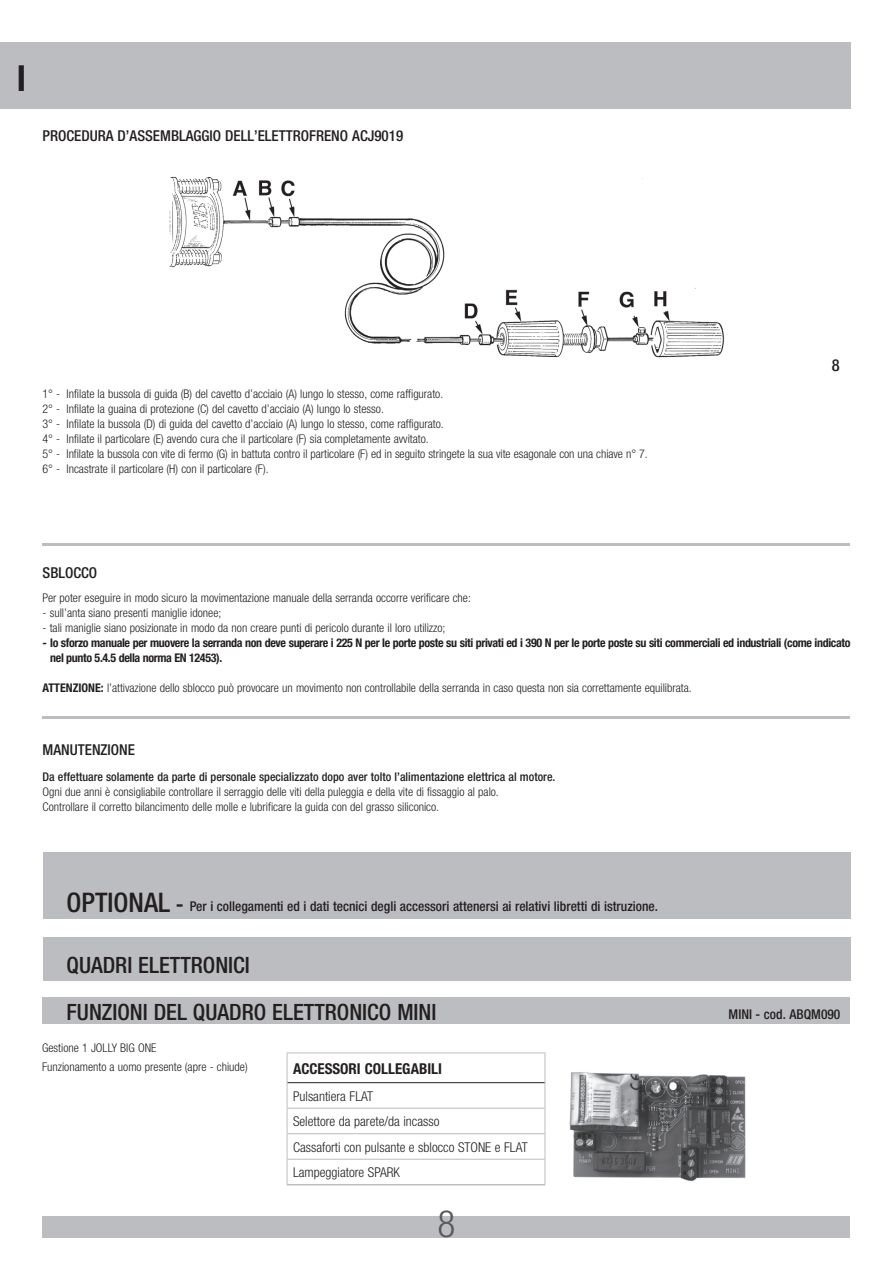
<style>
.page{position:relative;width:893px;height:1263px;background:#fff}
.page>*{position:absolute;margin:0;border:0;box-sizing:border-box;transform-origin:0 0}
.t1{font:300 condensed 37.5px "Helvetica Neue";color:#57585a}
.t2{font:700 condensed 36px "Helvetica Neue";color:#231f20}
.t3{font:500 condensed 22.5px/46.7px "Helvetica Neue";color:#231f20}
.t4{font:500 condensed 16.5px "Helvetica Neue";color:#231f20}
.t5{font:500 condensed 15px "Helvetica Neue";color:#231f20}
.t6{font:700 condensed 15px "Helvetica Neue";color:#231f20}
.t7{font:500 condensed 13.5px "Helvetica Neue";color:#231f20}
.t8{font:300 condensed 13.5px/25.5px "Helvetica Neue";color:#231f20}
.t9{font:300 condensed 12px/15px "Helvetica Neue";color:#231f20}
.t10{font:700 condensed 12px/15px "Helvetica Neue";letter-spacing:-.03em;color:#231f20}
.t11{font:500 condensed 12px "Helvetica Neue";color:#231f20}
.s1{font-weight:700}
.s2{font-size:27px}
.s3{font-size:22.5px}
</style>
<div class="page">
<div style="left:43px;top:1216px;width:807px;height:21px;background:#bcbdc0"></div>
<div style="left:0;top:43px;width:850px;height:66px;background:#bcbdc0"></div>
<div style="left:43px;top:852px;width:807px;height:67px;background:#bcbdc0"></div>
<hr style="left:43px;top:716px;width:807px;height:3px;background:#bcbdc0">
<hr style="left:43px;top:543px;width:807px;height:2px;background:#bcbdc0">
<div style="left:43px;top:937px;width:807px;height:43px;background:#bcbdc0"></div>
<div style="left:43px;top:997px;width:807px;height:26px;background:#bcbdc0"></div>
<img style="left:569px;top:1072px;width:177px;height:109px">
<hr style="left:545px;top:1053px;width:1px;height:30px;background:#bcbdc0">
<svg style="left:545px;top:1083px;width:1px;height:101px"></svg>
<hr style="left:287px;top:1052px;width:258px;height:1px;background:#bcbdc0">
<hr style="left:287px;top:1053px;width:1px;height:30px;background:#bcbdc0">
<hr style="left:287px;top:1082px;width:258px;height:1px;background:#231f20">
<hr style="left:287px;top:1108px;width:258px;height:1px;background:#bcbdc0">
<hr style="left:287px;top:1133px;width:258px;height:1px;background:#bcbdc0">
<svg style="left:287px;top:1083px;width:1px;height:101px"></svg>
<hr style="left:287px;top:1159px;width:258px;height:1px;background:#bcbdc0">
<hr style="left:287px;top:1184px;width:258px;height:1px;background:#bcbdc0">
<img style="left:169px;top:176px;width:555px;height:182px">
<h2 class="t2" style="left:17px;top:57px;width:11px">I</h2>
<p class="t5" style="left:43px;top:127px;width:362px">PROCEDURA D’ASSEMBLAGGIO DELL’ELETTROFRENO ACJ9019</p>
<p class="t9" style="left:43px;top:386px;width:607px">1° - Infilate la bussola di guida (B) del cavetto d’acciaio (A) lungo lo stesso, come raffigurato.<br>2° - Infilate la guaina di protezione (C) del cavetto d’acciaio (A) lungo lo stesso.<br>3° - Infilate la bussola (D) di guida del cavetto d’acciaio (A) lungo lo stesso, come raffigurato.<br>4° - Infilate il particolare (E) avendo cura che il particolare (F) sia completamente avvitato.<br>5° - Infilate la bussola con vite di fermo (G) in battuta contro il particolare (F) ed in seguito stringete la sua vite esagonale con una chiave n° 7.<br>6° - Incastrate il particolare (H) con il particolare (F).</p>
<p class="t5" style="left:43px;top:563px;width:56px">SBLOCCO</p>
<h3 class="t4" style="left:832px;top:355px;width:9px">8</h3>
<p class="t9" style="left:43px;top:590px;width:430px">Per poter eseguire in modo sicuro la movimentazione manuale della serranda occorre verificare che:</p>
<p class="t9" style="left:43px;top:605px;width:180px">- sull’anta siano presenti maniglie idonee;</p>
<p class="t9" style="left:43px;top:620px;width:404px">- tali maniglie siano posizionate in modo da non creare punti di pericolo durante il loro utilizzo;</p>
<p class="t10" style="left:50px;top:635px;width:802px;text-indent:-8px">- lo sforzo manuale per muovere la serranda non deve superare i 225 N per le porte poste su siti privati ed i 390 N per le porte poste su siti commerciali ed industriali (come indicato nel punto 5.4.5 della norma EN 12453).</p>
<p class="t9" style="left:43px;top:680px;width:651px"><span class="s1">ATTENZIONE:</span> l’attivazione dello sblocco può provocare un movimento non controllabile della serranda in caso questa non sia correttamente equilibrata.</p>
<p class="t5" style="left:43px;top:741px;width:94px">MANUTENZIONE</p>
<p class="t11" style="left:43px;top:769px;width:514px">Da effettuare solamente da parte di personale specializzato dopo aver tolto l’alimentazione elettrica al motore.</p>
<p class="t9" style="left:43px;top:784px;width:458px">Ogni due anni è consigliabile controllare il serraggio delle viti della puleggia e della vite di fissaggio al palo.<br>Controllare il corretto bilancimento delle molle e lubrificare la guida con del grasso siliconico.</p>
<p class="t7" style="left:67px;top:898px;width:593px"><span class="s2">OPTIONAL</span> <span class="s3">-</span> Per i collegamenti ed i dati tecnici degli accessori attenersi ai relativi libretti di istruzione.</p>
<h3 class="t3" style="left:67px;top:942px;width:372px">QUADRI ELETTRONICI<br>FUNZIONI DEL QUADRO ELETTRONICO MINI</h3>
<p class="t9" style="left:42px;top:1039px;width:207px;line-height:18.8px">Gestione 1 JOLLY BIG ONE<br>Funzionamento a uomo presente (apre - chiude)</p>
<p class="t6" style="left:293px;top:1059px;width:150px">ACCESSORI COLLEGABILI</p>
<p class="t8" style="left:293px;top:1083px;width:236px">Pulsantiera FLAT<br>Selettore da parete/da incasso<br>Cassaforti con pulsante e sblocco STONE e FLAT<br>Lampeggiatore SPARK</p>
<h1 class="t1" style="left:437px;top:1202px;width:19px">8</h1>
<p class="t7" style="left:729px;top:1006px;width:113px">MINI - cod. ABQM090</p>
</div>
